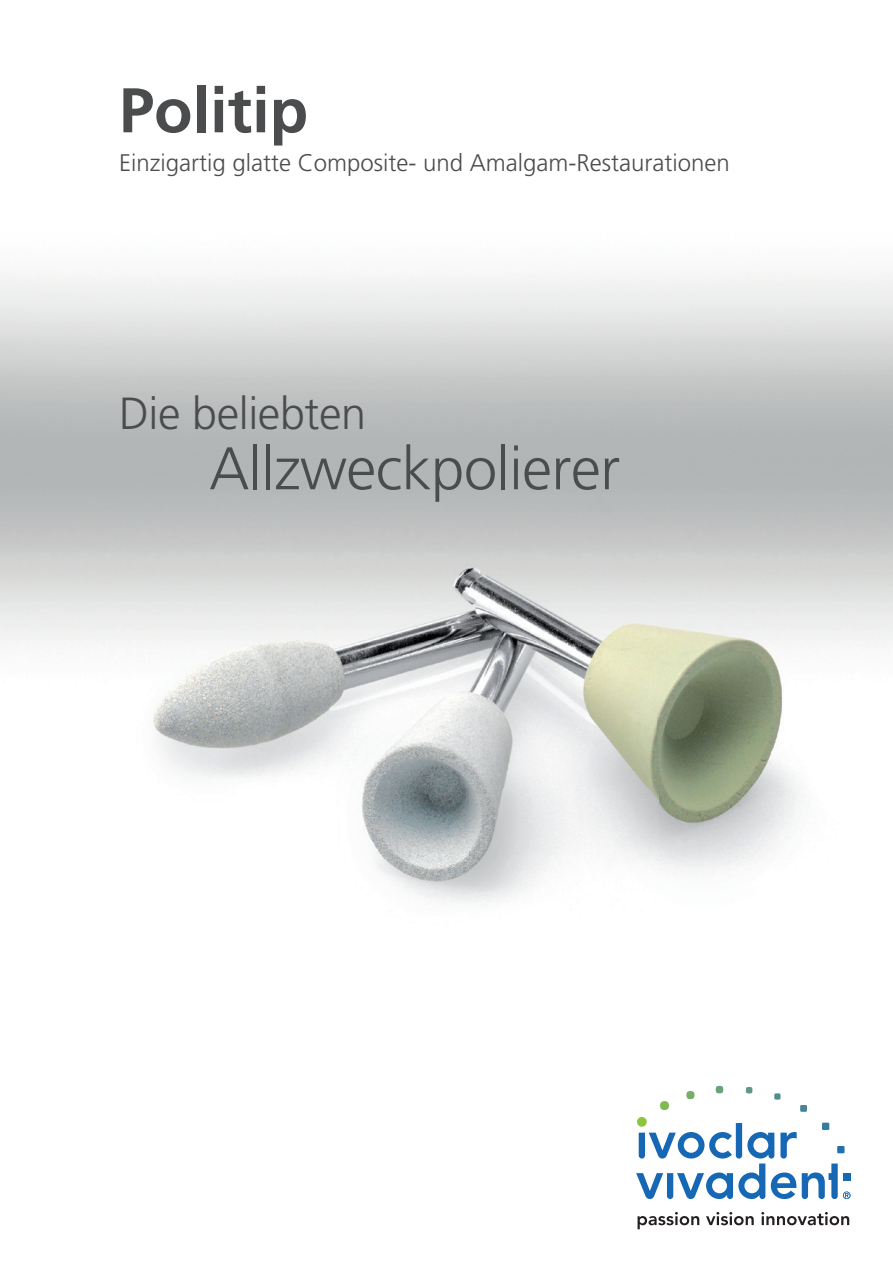
<style>
.page{position:relative;width:893px;height:1263px;background:#fff}
.page>*{position:absolute;margin:0;border:0;box-sizing:border-box;transform-origin:0 0}
.t1{font:700 63px "Frutiger";color:#4b4c4d}
.t2{font:300 60px "Frutiger";letter-spacing:-.01em;color:#4b4c4d}
.t3{font:300 45px "Frutiger";letter-spacing:-.01em;color:#4b4c4d}
.t4{font:300 24px "Frutiger";color:#4b4c4d}
</style>
<div class="page">
<img style="left:0;top:496px;width:893px;height:734px">
<div style="left:210px;top:444px;width:409px;height:52px;background:#b3b6b6"></div>
<svg style="left:636px;top:1086px;width:214px;height:113px"></svg>
<svg style="left:638px;top:1212px;width:61px;height:17px"></svg>
<svg style="left:706px;top:1212px;width:48px;height:13px"></svg>
<svg style="left:761px;top:1212px;width:88px;height:13px"></svg>
<div style="left:210px;top:496px;width:409px;height:6px;background:#b7baba"></div>
<h1 class="t1" style="left:119px;top:73px;width:191px">Politip</h1>
<p class="t4" style="left:119px;top:149px;width:612px">Einzigartig glatte Composite- und Amalgam-Restaurationen</p>
<h3 class="t3" style="left:119px;top:388px;width:249px">Die beliebten</h3>
<h2 class="t2" style="left:209px;top:435px;width:412px">Allzweckpolierer</h2>
</div>
